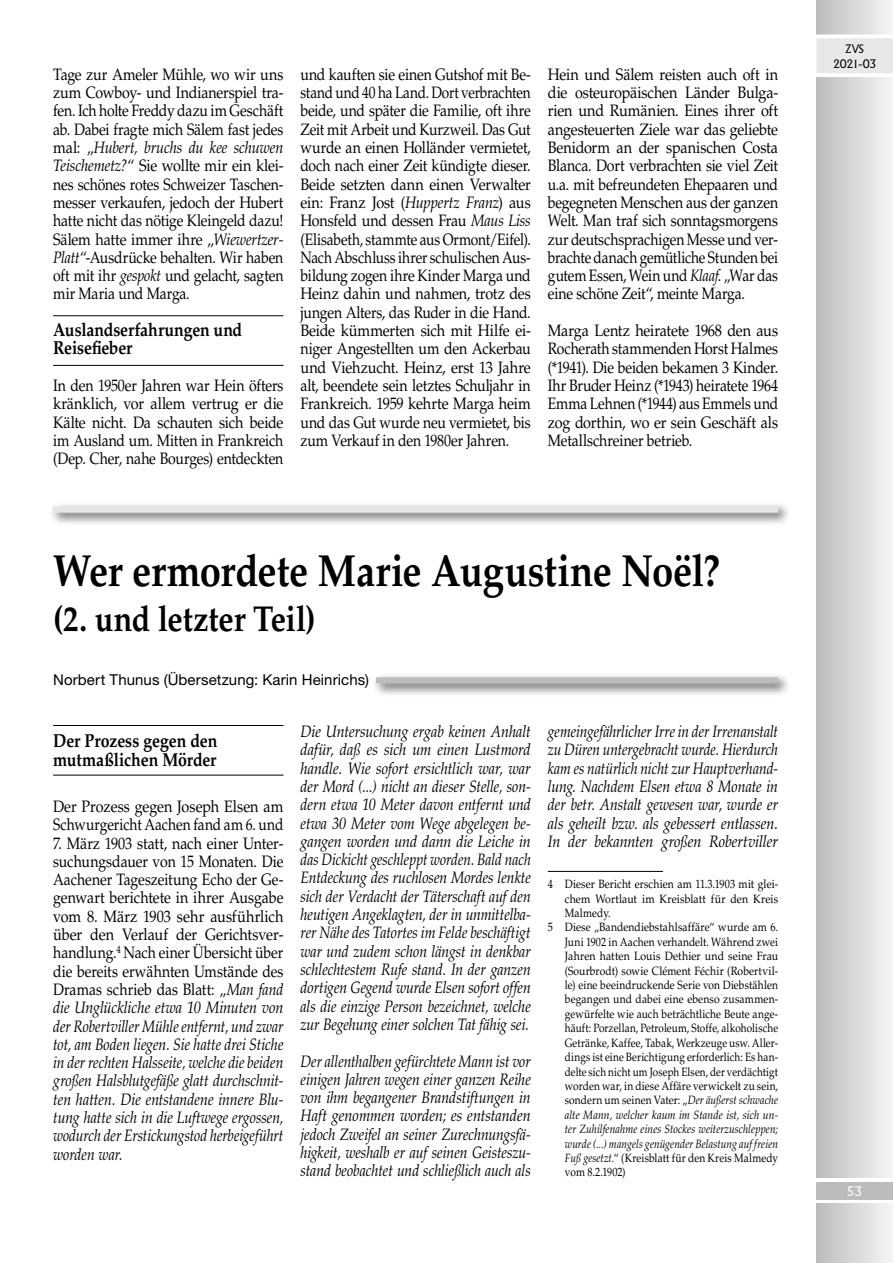
<style>
.page{position:relative;width:893px;height:1263px;background:#fff}
.page>*{position:absolute;margin:0;border:0;box-sizing:border-box;transform-origin:0 0}
.t1{font:700 45px "Palatino LT Std";letter-spacing:-.01em;color:#000;scale:.85 1}
.t2{font:700 36px "Palatino LT Std";letter-spacing:-.005em;color:#000;scale:.85 1}
.t3{font:700 18.75px/18.3px "Palatino LT Std";letter-spacing:-.01em;color:#000;scale:.85 1}
.t4{font:16.5px/18.3px "Palatino LT Std";letter-spacing:-.005em;color:#000;text-align:justify;scale:.85 1}
.t5{font:16.5px/18.3px "Palatino LT Std";letter-spacing:-.005em;color:#000;text-align:justify;scale:.88 1}
.t6{font:italic 16.5px/18.3px "Palatino LT Std";letter-spacing:-.005em;color:#000;text-align:justify;scale:.86 1}
.t7{font:italic 16.5px/18.3px "Palatino LT Std";letter-spacing:-.005em;color:#000;text-align:justify;scale:.85 1}
.t8{font:italic 16.5px/18.3px "Palatino LT Std";letter-spacing:-.005em;color:#000;text-align:justify;scale:.84 1}
.t9{font:16.5px/18.3px "Palatino LT Std";letter-spacing:-.005em;color:#000;text-align:justify;scale:.86 1}
.t10{font:16.5px/18.3px "Palatino LT Std";letter-spacing:-.005em;color:#000;scale:.87 1}
.t11{font:15px "Helvetica Neue LT Std";letter-spacing:.005em;color:#000}
.t12{font:13.5px "Adelon";color:#fff}
.t13{font:12px "Palatino LT Std";letter-spacing:.01em;color:#000;scale:.85 1}
.t14{font:italic 12px "Palatino LT Std";letter-spacing:.005em;color:#000;scale:.85 1}
.t15{font:12px "Palatino LT Std";letter-spacing:.01em;color:#000;scale:.83 1}
.t16{font:12px "Palatino LT Std";letter-spacing:.01em;color:#000;scale:.84 1}
.t17{font:12px "Palatino LT Std";letter-spacing:.01em;color:#000;scale:.86 1}
.t18{font:12px "Palatino LT Std";letter-spacing:.01em;color:#000;scale:.88 1}
.t19{font:italic 12px "Palatino LT Std";letter-spacing:.005em;color:#000;scale:.87 1}
.t20{font:12px/14.4px "Adelon";letter-spacing:-.025em;color:#000;text-align:center}
.s1{font-style:italic}
.s2{font-style:normal}
</style>
<div class="page">
<div style="left:816px;top:0;width:77px;height:1178px;background:linear-gradient(to right,#bcbcbc,#f5f5f5)"></div>
<div style="left:816px;top:1203px;width:77px;height:60px;background:linear-gradient(to right,#bcbcbc,#f5f5f5)"></div>
<hr style="left:53px;top:315px;width:230px;height:1px;background:#000">
<hr style="left:53px;top:365px;width:230px;height:1px;background:#000">
<hr style="left:53px;top:725px;width:230px;height:1px;background:#000">
<hr style="left:53px;top:775px;width:230px;height:1px;background:#000">
<div style="left:49px;top:502px;width:743px;height:24px;background:#000;opacity:.75"></div>
<div style="left:53px;top:507px;width:725px;height:6px;background:#e5e5e5"></div>
<div style="left:371px;top:673px;width:421px;height:24px;background:#000;opacity:.75"></div>
<div style="left:376px;top:677px;width:402px;height:6px;background:#bcbcbc"></div>
<hr style="left:548px;top:871px;width:115px;height:1px;background:#000">
<div style="left:816px;top:1182px;width:77px;height:17px;background:#bcbcbc"></div>
<svg style="left:816px;top:33px;width:77px;height:46px"></svg>
<p class="t9" style="left:53px;top:65px;width:269px">Tage zur Ameler Mühle, wo wir uns zum Cowboy- und Indianerspiel tra&shy;fen. Ich holte Freddy dazu im Geschäft ab. Dabei fragte mich Sälem fast jedes mal: „<span class="s1">Hubert, bruchs du kee schuwen Teischemetz?</span>“ Sie wollte mir ein klei&shy;nes schönes rotes Schweizer Taschen&shy;messer verkaufen, jedoch der Hubert hatte nicht das nötige Kleingeld dazu!<br>Sälem hatte immer ihre „<span class="s1">Wiewertzer-Platt</span>“-Ausdrücke behalten. Wir haben oft mit ihr <span class="s1">gespokt</span> und gelacht, sagten mir Maria und Marga.</p>
<p class="t3" style="left:53px;top:321px;width:224px">Auslandserfahrungen und<br>Reisefieber</p>
<p class="t4" style="left:53px;top:376px;width:272px">In den 1950er Jahren war Hein öfters kränklich, vor allem vertrug er die Kälte nicht. Da schauten sich beide im Ausland um. Mitten in Frankreich (Dep. Cher, nahe Bourges) entdeckten</p>
<p class="t4" style="left:300px;top:65px;width:272px">und kauften sie einen Gutshof mit Be&shy;stand und 40 ha Land. Dort verbrachten beide, und später die Familie, oft ihre Zeit mit Arbeit und Kurzweil. Das Gut wurde an einen Holländer vermietet, doch nach einer Zeit kündigte dieser.<br>Beide setzten dann einen Verwalter ein: Franz Jost (<span class="s1">Huppertz Franz</span>) aus Honsfeld und dessen Frau <span class="s1">Maus Liss </span>(Elisabeth, stammte aus Ormont/Eifel).<br>Nach Abschluss ihrer schulischen Aus&shy;bildung zogen ihre Kinder Marga und Heinz dahin und nahmen, trotz des jungen Alters, das Ruder in die Hand.<br>Beide kümmerten sich mit Hilfe ei&shy;niger Angestellten um den Ackerbau und Viehzucht. Heinz, erst 13 Jahre alt, beendete sein letztes Schuljahr in Frankreich. 1959 kehrte Marga heim und das Gut wurde neu vermietet, bis zum Verkauf in den 1980er Jahren.</p>
<p class="t5" style="left:548px;top:65px;width:263px">Hein und Sälem reisten auch oft in die osteuropäischen Länder Bulga&shy;rien und Rumänien. Eines ihrer oft angesteuerten Ziele war das geliebte Benidorm an der spanischen Costa Blanca. Dort verbrachten sie viel Zeit u.a. mit befreundeten Ehepaaren und begegneten Menschen aus der ganzen Welt. Man traf sich sonntagsmorgens zur deutschsprachigen Messe und ver&shy;brachte danach gemütliche Stunden bei gutem Essen, Wein und <span class="s1">Klaaf</span>. „War das eine schöne Zeit“, meinte Marga.</p>
<p class="t5" style="left:548px;top:322px;width:263px">Marga Lentz heiratete 1968 den aus Rocherath stammenden Horst Halmes (*1941). Die beiden bekamen 3 Kinder.<br>Ihr Bruder Heinz (*1943) heiratete 1964<br>Emma Lehnen (*1944) aus Emmels und zog dorthin, wo er sein Geschäft als Metallschreiner betrieb.</p>
<h1 class="t1" style="left:53px;top:545px;width:786px">Wer ermordete Marie Augustine Noël?</h1>
<h2 class="t2" style="left:53px;top:598px;width:310px">(2. und letzter Teil)</h2>
<p class="t11" style="left:53px;top:671px;width:317px">Norbert Thunus (Übersetzung: Karin Heinrichs)</p>
<p class="t3" style="left:53px;top:732px;width:195px">Der Prozess gegen den mutmaßlichen Mörder</p>
<p class="t10" style="left:53px;top:797px;width:266px">Der Prozess gegen Joseph Elsen am<br>Schwurgericht Aachen fand am 6. und</p>
<p class="t7" style="left:53px;top:834px;width:272px"><span class="s2">7. März 1903 statt, nach einer Unter&shy;suchungsdauer von 15 Monaten. Die Aachener Tageszeitung Echo der Ge&shy;genwart berichtete in ihrer Ausgabe vom 8. März 1903 sehr ausführlich über den Verlauf der Gerichtsver&shy;handlung.</span><sup>4</sup> <span class="s2">Nach einer Übersicht über die bereits erwähnten Umstände des Dramas schrieb das Blatt: „</span>Man fand die Unglückliche etwa 10 Minuten von der Robertviller Mühle entfernt, und zwar tot, am Boden liegen. Sie hatte drei Stiche in der rechten Halsseite, welche die beiden großen Halsblutgefäße glatt durchschnit&shy;ten hatten. Die entstandene innere Blu&shy;tung hatte sich in die Luftwege ergossen, wodurch der Erstickungstod herbeigeführt worden war.</p>
<p class="t6" style="left:300px;top:723px;width:269px">Die Untersuchung ergab keinen Anhalt dafür, daß es sich um einen Lustmord handle. Wie sofort ersichtlich war, war der Mord (...) nicht an dieser Stelle, son&shy;dern etwa 10 Meter davon entfernt und etwa 30 Meter vom Wege abgelegen be&shy;gangen worden und dann die Leiche in das Dickicht geschleppt worden. Bald nach Entdeckung des ruchlosen Mordes lenkte sich der Verdacht der Täterschaft auf den heutigen Angeklagten, der in unmittelba&shy;rer Nähe des Tatortes im Felde beschäftigt war und zudem schon längst in denkbar schlechtestem Rufe stand. In der ganzen dortigen Gegend wurde Elsen sofort offen als die einzige Person bezeichnet, welche zur Begehung einer solchen Tat fähig sei.</p>
<p class="t8" style="left:300px;top:1052px;width:276px">Der allenthalben gefürchtete Mann ist vor einigen Jahren wegen einer ganzen Reihe von ihm begangener Brandstiftungen in Haft genommen worden; es entstanden jedoch Zweifel an seiner Zurechnungsfä&shy;higkeit, weshalb er auf seinen Geisteszu&shy;stand beobachtet und schließlich auch als</p>
<p class="t8" style="left:548px;top:723px;width:276px">gemeingefährlicher Irre in der Irrenanstalt zu Düren untergebracht wurde. Hierdurch kam es natürlich nicht zur Hauptverhand&shy;lung. Nachdem Elsen etwa 8 Monate in der betr. Anstalt gewesen war, wurde er als geheilt bzw. als gebessert entlassen.<br>In der bekannten großen Robertviller</p>
<p class="t13" style="left:548px;top:877px;width:272px">4 Dieser Bericht erschien am 11.3.1903 mit glei-</p>
<p class="t18" style="left:565px;top:891px;width:244px">chem Wortlaut im Kreisblatt für den Kreis</p>
<p class="t13" style="left:565px;top:906px;width:55px">Malmedy.</p>
<p class="t13" style="left:548px;top:920px;width:272px">5 Diese „Bandendiebstahlsaffäre“ wurde am 6.</p>
<p class="t13" style="left:565px;top:935px;width:252px">Juni 1902 in Aachen verhandelt. Während zwei</p>
<p class="t18" style="left:565px;top:949px;width:244px">Jahren hatten Louis Dethier und seine Frau</p>
<p class="t17" style="left:565px;top:963px;width:250px">(Sourbrodt) sowie Clément Féchir (Robertvil-</p>
<p class="t13" style="left:565px;top:978px;width:252px">le) eine beeindruckende Serie von Diebstählen</p>
<p class="t17" style="left:565px;top:992px;width:250px">begangen und dabei eine ebenso zusammen-</p>
<p class="t13" style="left:565px;top:1007px;width:252px">gewürfelte wie auch beträchtliche Beute ange-</p>
<p class="t15" style="left:565px;top:1021px;width:258px">häuft: Porzellan, Petroleum, Stoffe, alkoholische</p>
<p class="t16" style="left:565px;top:1035px;width:255px">Getränke, Kaffee, Tabak, Werkzeuge usw. Aller-</p>
<p class="t16" style="left:565px;top:1050px;width:255px">dings ist eine Berichtigung erforderlich: Es han-</p>
<p class="t15" style="left:565px;top:1064px;width:259px">delte sich nicht um Joseph Elsen, der verdächtigt</p>
<p class="t13" style="left:565px;top:1079px;width:252px">worden war, in diese Affäre verwickelt zu sein,</p>
<p class="t13" style="left:565px;top:1093px;width:252px">sondern um seinen Vater: „<span class="s1">Der äußerst schwache</span></p>
<p class="t19" style="left:565px;top:1108px;width:247px">alte Mann, welcher kaum im Stande ist, sich un-</p>
<p class="t14" style="left:565px;top:1122px;width:252px">ter Zuhilfenahme eines Stockes weiterzuschleppen;</p>
<p class="t14" style="left:565px;top:1136px;width:252px">wurde (...) mangels genügender Belastung auf freien</p>
<p class="t13" style="left:565px;top:1151px;width:252px"><span class="s1">Fuß gesetzt.</span>“ (Kreisblatt für den Kreis Malmedy</p>
<p class="t13" style="left:565px;top:1165px;width:73px">vom 8.2.1902)</p>
<p class="t20" style="left:833px;top:42px;width:45px">ZVS<br>2021-03</p>
<p class="t12" style="left:847px;top:1183px;width:17px">53</p>
</div>
